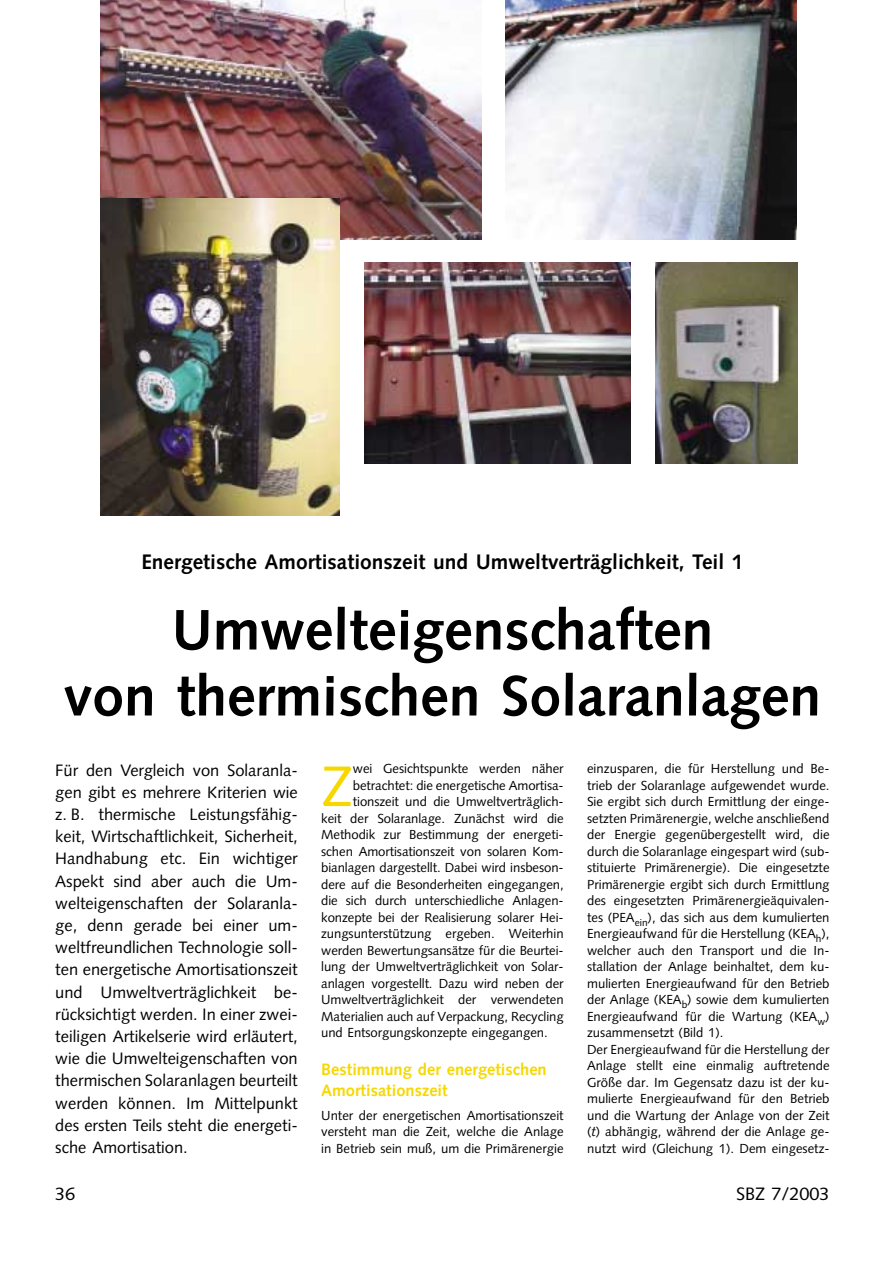
<style>
.page{position:relative;width:893px;height:1263px;background:#fff}
.page>*{position:absolute;margin:0;border:0;box-sizing:border-box;transform-origin:0 0}
.t1{font:57.15px "Syntax";color:#f6d800}
.t2{font:700 57px/66px "Syntax";color:#000;text-align:center}
.t3{font:700 21px "Syntax";color:#000}
.t4{font:18px "Syntax";color:#000}
.t5{font:16.5px/22.2px "Syntax";color:#000;text-align:justify}
.t6{font:700 16.5px/21px "Syntax";color:#f6d800}
.t7{font:13.2px/16.5px "Syntax";color:#000;text-align:justify}
.s1{font-style:italic}
</style>
<div class="page">
<img style="left:100px;top:0;width:381px;height:240px">
<img style="left:100px;top:199px;width:239px;height:317px">
<img style="left:364px;top:263px;width:266px;height:201px">
<img style="left:506px;top:0;width:290px;height:239px">
<img style="left:655px;top:263px;width:142px;height:201px">
<h3 class="t3" style="left:141px;top:553px;width:603px">Energetische Amortisationszeit und Umweltverträglichkeit, Teil 1</h3>
<h2 class="t2" style="left:64px;top:602px;width:758px">Umwelteigenschaften<br>von thermischen Solaranlagen</h2>
<p class="t5" style="left:55px;top:760px;width:244px">Für den Vergleich von Solaranla&shy;gen gibt es mehrere Kriterien wie z. B. thermische Leistungsfähig&shy;keit, Wirtschaftlichkeit, Sicherheit, Handhabung etc. Ein wichtiger Aspekt sind aber auch die Um&shy;welteigenschaften der Solaranla&shy;ge, denn gerade bei einer um&shy;weltfreundlichen Technologie soll&shy;ten energetische Amortisationszeit und Umweltverträglichkeit be&shy;rücksichtigt werden. In einer zwei&shy;teiligen Artikelserie wird erläutert, wie die Umwelteigenschaften von thermischen Solaranlagen beurteilt werden können. Im Mittelpunkt des ersten Teils steht die energeti&shy;sche Amortisation.</p>
<p class="t7" style="left:587px;top:762px;width:244px;text-align:left">einzusparen, die für Herstellung und Be&shy;trieb der Solaranlage aufgewendet wurde.<br>Sie ergibt sich durch Ermittlung der einge&shy;setzten Primärenergie, welche anschließend der Energie gegenübergestellt wird, die durch die Solaranlage eingespart wird (sub&shy;stituierte Primärenergie). Die eingesetzte Primärenergie ergibt sich durch Ermittlung des eingesetzten Primärenergieäquivalen&shy;tes (PEA<sub>ein</sub>), das sich aus dem kumulierten Energieaufwand für die Herstellung (KEA<sub>h</sub>), welcher auch den Transport und die In&shy;stallation der Anlage beinhaltet, dem ku&shy;mulierten Energieaufwand für den Betrieb der Anlage (KEA<sub>b</sub>) sowie dem kumulierten Energieaufwand für die Wartung (KEA<sub>w</sub>) zusammensetzt (Bild 1).<br>Der Energieaufwand für die Herstellung der Anlage stellt eine einmalig auftretende Größe dar. Im Gegensatz dazu ist der ku&shy;mulierte Energieaufwand für den Betrieb und die Wartung der Anlage von der Zeit (<span class="s1">t</span>) abhängig, während der die Anlage ge&shy;nutzt wird (Gleichung 1). Dem eingesetz-</p>
<h1 class="t1" style="left:321px;top:763px;width:33px">Z</h1>
<p class="t7" style="left:353px;top:762px;width:212px">wei Gesichtspunkte werden näher</p>
<p class="t7" style="left:353px;top:778px;width:212px">betrachtet: die energetische Amortisa-</p>
<p class="t7" style="left:353px;top:795px;width:212px">tionszeit und die Umweltverträglich-</p>
<p class="t7" style="left:321px;top:811px;width:244px">keit der Solaranlage. Zunächst wird die</p>
<p class="t7" style="left:321px;top:828px;width:244px">Methodik zur Bestimmung der energeti-</p>
<p class="t7" style="left:321px;top:844px;width:244px">schen Amortisationszeit von solaren Kom-</p>
<p class="t7" style="left:321px;top:861px;width:244px">bianlagen dargestellt. Dabei wird insbeson-</p>
<p class="t7" style="left:321px;top:877px;width:244px">dere auf die Besonderheiten eingegangen,</p>
<p class="t7" style="left:321px;top:894px;width:244px">die sich durch unterschiedliche Anlagen-</p>
<p class="t7" style="left:321px;top:910px;width:244px">konzepte bei der Realisierung solarer Hei-</p>
<p class="t7" style="left:321px;top:927px;width:244px">zungsunterstützung ergeben. Weiterhin</p>
<p class="t7" style="left:321px;top:943px;width:244px">werden Bewertungsansätze für die Beurtei-</p>
<p class="t7" style="left:321px;top:960px;width:244px">lung der Umweltverträglichkeit von Solar-</p>
<p class="t7" style="left:321px;top:976px;width:244px">anlagen vorgestellt. Dazu wird neben der</p>
<p class="t7" style="left:321px;top:993px;width:244px">Umweltverträglichkeit der verwendeten</p>
<p class="t7" style="left:321px;top:1009px;width:244px">Materialien auch auf Verpackung, Recycling</p>
<p class="t7" style="left:321px;top:1026px;width:228px">und Entsorgungskonzepte eingegangen.</p>
<p class="t6" style="left:321px;top:1060px;width:227px">Bestimmung der energetischen<br>Amortisationszeit</p>
<p class="t7" style="left:321px;top:1108px;width:244px">Unter der energetischen Amortisationszeit versteht man die Zeit, welche die Anlage in Betrieb sein muß, um die Primärenergie</p>
<h3 class="t4" style="left:55px;top:1186px;width:22px">36</h3>
<h3 class="t4" style="left:736px;top:1186px;width:95px">SBZ 7/2003</h3>
</div>
